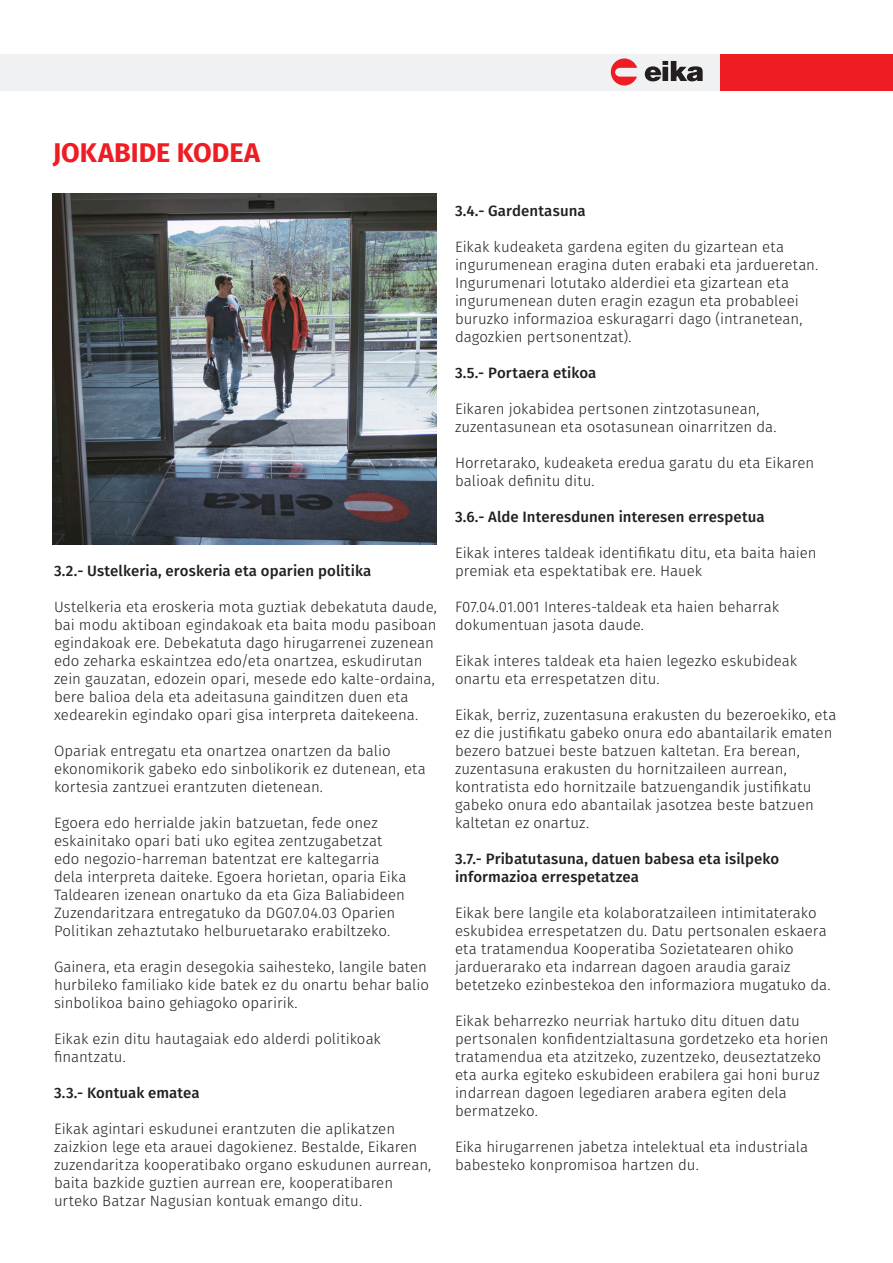
<style>
.page{position:relative;width:893px;height:1263px;background:#fff}
.page>*{position:absolute;margin:0;border:0;box-sizing:border-box;transform-origin:0 0}
.BC{font:700 27px "Fira Sans";color:#ee1d23}
.BC-2{font:300 15px/18px "Fira Sans";color:#231f20}
.BC-3{font:500 15px/18px "Fira Sans";letter-spacing:.005em;color:#231f20}
</style>
<div class="page">
<div style="left:0;top:54px;width:752px;height:36px;background:#f0f1f2"></div>
<div style="left:721px;top:54px;width:172px;height:36px;background:#ee1d23"></div>
<svg style="left:645px;top:61px;width:58px;height:20px"></svg>
<svg style="left:611px;top:58px;width:26px;height:28px"></svg>
<img style="left:53px;top:193px;width:383px;height:351px">
<p class="BC" style="left:53px;top:134px;width:209px">JOKABIDE KODEA</p>
<p class="BC-3" style="left:54px;top:562px;width:319px">3.2.- Ustelkeria, eroskeria eta oparien politika</p>
<p class="BC-2" style="left:54px;top:598px;width:385px">Ustelkeria eta eroskeria mota guztiak debekatuta daude, bai modu aktiboan egindakoak eta baita modu pasiboan egindakoak ere. Debekatuta dago hirugarrenei zuzenean edo zeharka eskaintzea edo/eta onartzea, eskudirutan zein gauzatan, edozein opari, mesede edo kalte-ordaina, bere balioa dela eta adeitasuna gainditzen duen eta xedearekin egindako opari gisa interpreta daitekeena.</p>
<p class="BC-2" style="left:54px;top:742px;width:373px">Opariak entregatu eta onartzea onartzen da balio ekonomikorik gabeko edo sinbolikorik ez dutenean, eta kortesia zantzuei erantzuten dietenean.</p>
<p class="BC-2" style="left:54px;top:814px;width:354px">Egoera edo herrialde jakin batzuetan, fede onez eskainitako opari bati uko egitea zentzugabetzat edo negozio-harreman batentzat ere kaltegarria dela interpreta daiteke. Egoera horietan, oparia Eika Taldearen izenean onartuko da eta Giza Baliabideen Zuzendaritzara entregatuko da DG07.04.03 Oparien Politikan zehaztutako helburuetarako erabiltzeko.</p>
<p class="BC-2" style="left:54px;top:958px;width:377px">Gainera, eta eragin desegokia saihesteko, langile baten hurbileko familiako kide batek ez du onartu behar balio sinbolikoa baino gehiagoko oparirik.</p>
<p class="BC-2" style="left:54px;top:1030px;width:328px">Eikak ezin ditu hautagaiak edo alderdi politikoak finantzatu.</p>
<p class="BC-3" style="left:54px;top:1084px;width:147px">3.3.- Kontuak ematea</p>
<p class="BC-2" style="left:54px;top:1120px;width:379px">Eikak agintari eskudunei erantzuten die aplikatzen zaizkion lege eta arauei dagokienez. Bestalde, Eikaren zuzendaritza kooperatibako organo eskudunen aurrean, baita bazkide guztien aurrean ere, kooperatibaren urteko Batzar Nagusian kontuak emango ditu.</p>
<p class="BC-3" style="left:455px;top:202px;width:132px">3.4.- Gardentasuna</p>
<p class="BC-2" style="left:455px;top:238px;width:365px">Eikak kudeaketa gardena egiten du gizartean eta ingurumenean eragina duten erabaki eta jardueretan.<br>Ingurumenari lotutako alderdiei eta gizartean eta ingurumenean duten eragin ezagun eta probableei buruzko informazioa eskuragarri dago (intranetean, dagozkien pertsonentzat).</p>
<p class="BC-3" style="left:455px;top:364px;width:143px">3.5.- Portaera etikoa</p>
<p class="BC-2" style="left:455px;top:400px;width:323px">Eikaren jokabidea pertsonen zintzotasunean, zuzentasunean eta osotasunean oinarritzen da.</p>
<p class="BC-2" style="left:455px;top:454px;width:361px">Horretarako, kudeaketa eredua garatu du eta Eikaren balioak definitu ditu.</p>
<p class="BC-3" style="left:455px;top:508px;width:311px">3.6.- Alde Interesdunen interesen errespetua</p>
<p class="BC-2" style="left:455px;top:544px;width:363px">Eikak interes taldeak identifikatu ditu, eta baita haien premiak eta espektatibak ere. Hauek</p>
<p class="BC-2" style="left:455px;top:598px;width:326px">F07.04.01.001 Interes-taldeak eta haien beharrak dokumentuan jasota daude.</p>
<p class="BC-2" style="left:455px;top:652px;width:344px">Eikak interes taldeak eta haien legezko eskubideak onartu eta errespetatzen ditu.</p>
<p class="BC-2" style="left:455px;top:706px;width:383px">Eikak, berriz, zuzentasuna erakusten du bezeroekiko, eta ez die justifikatu gabeko onura edo abantailarik ematen bezero batzuei beste batzuen kaltetan. Era berean, zuzentasuna erakusten du hornitzaileen aurrean, kontratista edo hornitzaile batzuengandik justifikatu gabeko onura edo abantailak jasotzea beste batzuen kaltetan ez onartuz.</p>
<p class="BC-3" style="left:455px;top:850px;width:326px">3.7.- Pribatutasuna, datuen babesa eta isilpeko informazioa errespetatzea</p>
<p class="BC-2" style="left:455px;top:904px;width:377px">Eikak bere langile eta kolaboratzaileen intimitaterako eskubidea errespetatzen du. Datu pertsonalen eskaera eta tratamendua Kooperatiba Sozietatearen ohiko jarduerarako eta indarrean dagoen araudia garaiz betetzeko ezinbestekoa den informaziora mugatuko da.</p>
<p class="BC-2" style="left:455px;top:1012px;width:375px">Eikak beharrezko neurriak hartuko ditu dituen datu pertsonalen konfidentzialtasuna gordetzeko eta horien tratamendua eta atzitzeko, zuzentzeko, deuseztatzeko eta aurka egiteko eskubideen erabilera gai honi buruz indarrean dagoen legediaren arabera egiten dela bermatzeko.</p>
<p class="BC-2" style="left:455px;top:1138px;width:355px">Eika hirugarrenen jabetza intelektual eta industriala babesteko konpromisoa hartzen du.</p>
</div>
